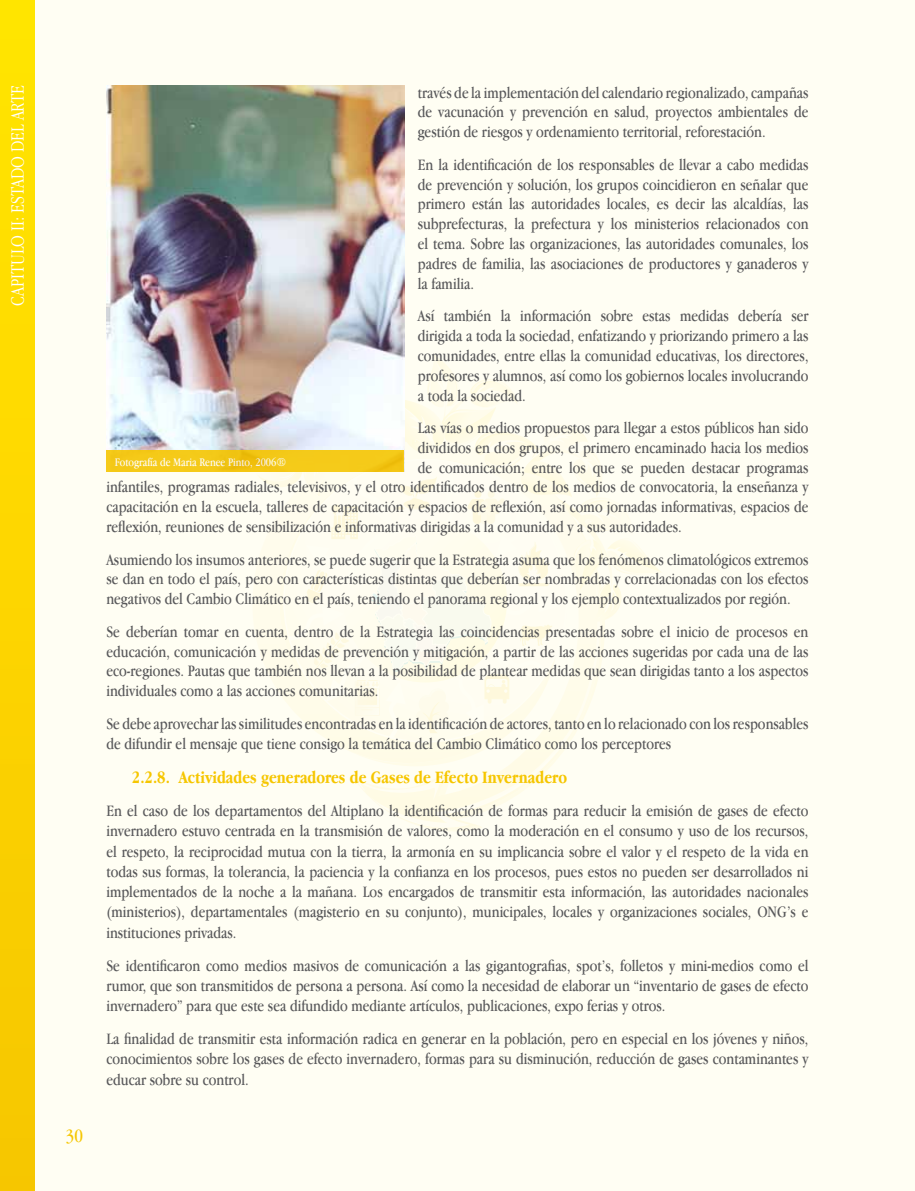
<style>
.page{position:relative;width:915px;height:1191px;background:#fff}
.page>*{position:absolute;margin:0;border:0;box-sizing:border-box;transform-origin:0 0}
.t1{font:300 19.5px "Apple Garamond";color:#fff}
.t2{font:19.5px "Apple Garamond";color:#f6c600}
.t3{font:700 18px "Apple Garamond";color:#f6c600}
.t4{font:16.5px/19.8px "Apple Garamond";color:#58585a;text-align:justify}
.t5{font:12px "Apple Garamond";color:#fff}
</style>
<div class="page">
<div style="left:0;top:0;width:914px;height:1191px;background:#fffef3"></div>
<svg style="left:259px;top:354px;width:402px;height:477px"></svg>
<div style="left:480px;top:501px;width:7px;height:7px;background:#fefbea;border-radius:50%"></div>
<div style="left:0;top:0;width:34px;height:1191px;background:linear-gradient(to bottom,#ffe500,#f7c600)"></div>
<hr style="left:914px;top:0;width:1px;height:1191px;background:#fffef3">
<img style="left:106px;top:85px;width:298px;height:365px">
<div style="left:106px;top:450px;width:298px;height:22px;background:linear-gradient(to right,#f4c917,#f3c716)"></div>
<p class="t1" style="left:6px;top:306px;width:221px;rotate:-90deg">Capitulo II: Estado del Arte</p>
<p class="t4" style="left:417px;top:82px;width:392px">través de la implementación del calendario regionalizado, campañas de vacunación y prevención en salud, proyectos ambientales de gestión de riesgos y ordenamiento territorial, reforestación.</p>
<p class="t4" style="left:417px;top:154px;width:392px">En la identificación de los responsables de llevar a cabo medidas de prevención y solución, los grupos coincidieron en señalar que primero están las autoridades locales, es decir las alcaldías, las subprefecturas, la prefectura y los ministerios relacionados con el tema. Sobre las organizaciones, las autoridades comunales, los padres de familia, las asociaciones de productores y ganaderos y la familia.</p>
<p class="t4" style="left:417px;top:306px;width:392px">Así también la información sobre estas medidas debería ser dirigida a toda la sociedad, enfatizando y priorizando primero a las comunidades, entre ellas la comunidad educativas, los directores, profesores y alumnos, así como los gobiernos locales involucrando a toda la sociedad.</p>
<p class="t4" style="left:417px;top:417px;width:392px">Las vías o medios propuestos para llegar a estos públicos han sido</p>
<p class="t4" style="left:417px;top:437px;width:392px">divididos en dos grupos, el primero encaminado hacia los medios</p>
<p class="t4" style="left:417px;top:457px;width:392px">de comunicación; entre los que se pueden destacar programas</p>
<p class="t4" style="left:106px;top:477px;width:703px">infantiles, programas radiales, televisivos, y el otro identificados dentro de los medios de convocatoria, la enseñanza y</p>
<p class="t4" style="left:106px;top:497px;width:703px">capacitación en la escuela, talleres de capacitación y espacios de reflexión, así como jornadas informativas, espacios de</p>
<p class="t4" style="left:106px;top:516px;width:576px">reflexión, reuniones de sensibilización e informativas dirigidas a la comunidad y a sus autoridades.</p>
<p class="t4" style="left:106px;top:549px;width:703px">Asumiendo los insumos anteriores, se puede sugerir que la Estrategia asuma que los fenómenos climatológicos extremos se dan en todo el país, pero con características distintas que deberían ser nombradas y correlacionadas con los efectos negativos del Cambio Climático en el país, teniendo el panorama regional y los ejemplo contextualizados por región.</p>
<p class="t4" style="left:106px;top:621px;width:703px">Se deberían tomar en cuenta, dentro de la Estrategia las coincidencias presentadas sobre el inicio de procesos en educación, comunicación y medidas de prevención y mitigación, a partir de las acciones sugeridas por cada una de las eco-regiones. Pautas que también nos llevan a la posibilidad de plantear medidas que sean dirigidas tanto a los aspectos individuales como a las acciones comunitarias.</p>
<p class="t4" style="left:106px;top:713px;width:703px">Se debe aprovechar las similitudes encontradas en la identificación de actores, tanto en lo relacionado con los responsables de difundir el mensaje que tiene consigo la temática del Cambio Climático como los perceptores</p>
<p class="t3" style="left:132px;top:767px;width:436px">2.2.8. Actividades generadores de Gases de Efecto Invernadero</p>
<p class="t4" style="left:106px;top:800px;width:703px;line-height:20.2px">En el caso de los departamentos del Altiplano la identificación de formas para reducir la emisión de gases de efecto invernadero estuvo centrada en la transmisión de valores, como la moderación en el consumo y uso de los recursos, el respeto, la reciprocidad mutua con la tierra, la armonía en su implicancia sobre el valor y el respeto de la vida en todas sus formas, la tolerancia, la paciencia y la confianza en los procesos, pues estos no pueden ser desarrollados ni implementados de la noche a la mañana. Los encargados de transmitir esta información, las autoridades nacionales (ministerios), departamentales (magisterio en su conjunto), municipales, locales y organizaciones sociales, ONG’s e instituciones privadas.</p>
<p class="t4" style="left:106px;top:954px;width:703px;line-height:20.2px">Se identificaron como medios masivos de comunicación a las gigantografias, spot’s, folletos y mini-medios como el rumor, que son transmitidos de persona a persona. Así como la necesidad de elaborar un “inventario de gases de efecto invernadero” para que este sea difundido mediante artículos, publicaciones, expo ferias y otros.</p>
<p class="t4" style="left:106px;top:1028px;width:703px;line-height:20.2px">La finalidad de transmitir esta información radica en generar en la población, pero en especial en los jóvenes y niños, conocimientos sobre los gases de efecto invernadero, formas para su disminución, reducción de gases contaminantes y educar sobre su control.</p>
<p class="t5" style="left:115px;top:455px;width:173px">Fotografía de Maria Renee Pinto, 2006®</p>
<p class="t2" style="left:66px;top:1124px;width:19px">30</p>
</div>
